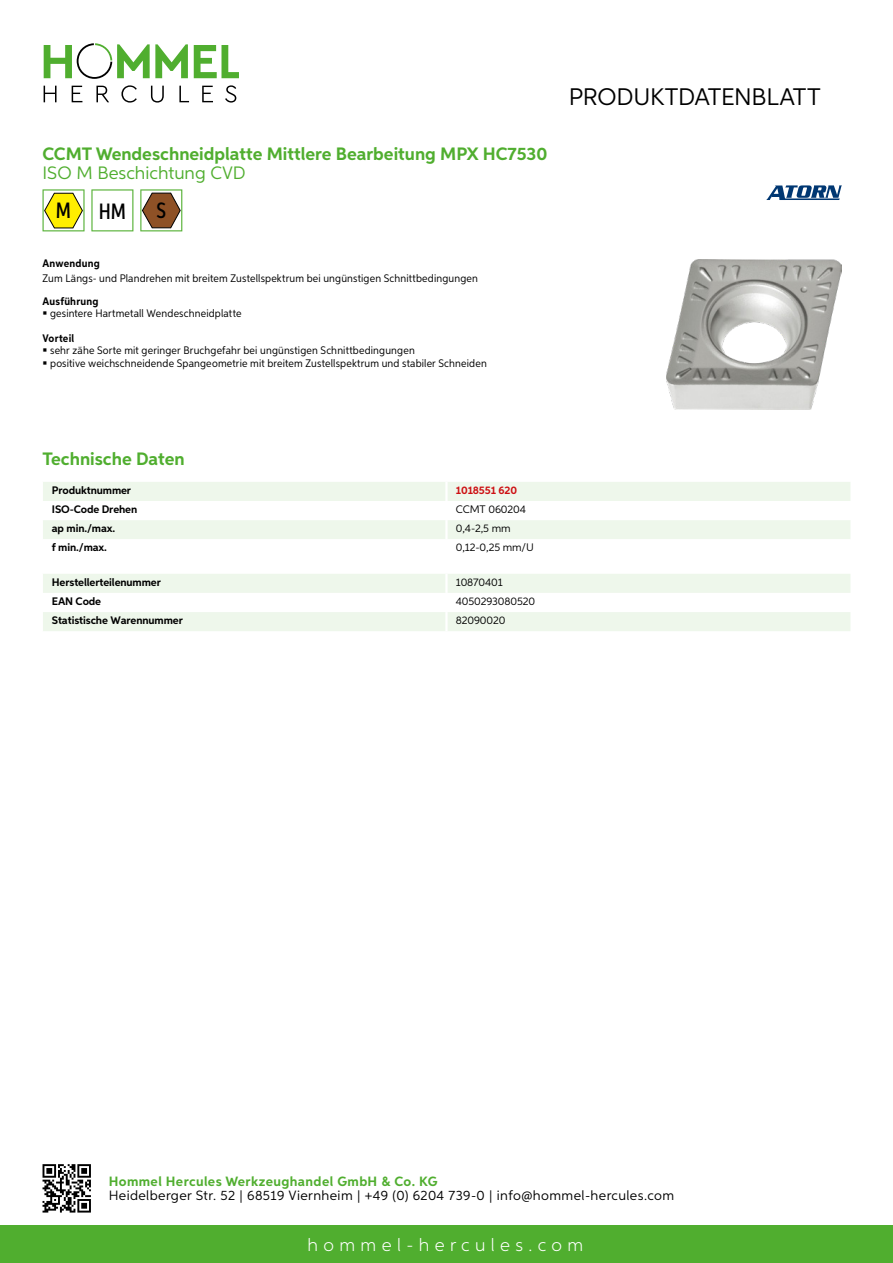
<style>
.page{position:relative;width:893px;height:1263px;background:#fff}
.page>*{position:absolute;margin:0;border:0;box-sizing:border-box;transform-origin:0 0}
.t1{font:24px "Aspira";letter-spacing:-.01em;color:#000}
.t2{font:500 22.2px "Aspira XX Nar";color:#000}
.t3{font:700 18px "Aspira";color:#50ae2f}
.t4{font:300 18px "Aspira";letter-spacing:.3em;color:#fff}
.t5{font:18px "Aspira";color:#50ae2f}
.t6{font:13.5px "Aspira";letter-spacing:.03em;color:#000}
.t7{font:700 13.5px "Aspira";letter-spacing:.03em;color:#50ae2f}
.t8{font:10.95px/12.8px "Aspira Nar";letter-spacing:.015em;color:#000}
.t9{font:700 10.95px "Aspira";letter-spacing:-.01em;color:#000}
.t10{font:10.95px "Aspira";letter-spacing:-.01em;color:#000}
.t11{font:700 10.95px "Aspira Nar";letter-spacing:.02em;color:#000}
.t12{font:700 10.95px "Aspira";letter-spacing:-.01em;color:#cd1013}
</style>
<div class="page">
<div style="left:0;top:1226px;width:893px;height:37px;background:#50ae2f"></div>
<svg style="left:43px;top:1164px;width:48px;height:48px"></svg>
<svg style="left:194px;top:45px;width:45px;height:33px"></svg>
<svg style="left:44px;top:43px;width:144px;height:36px"></svg>
<svg style="left:44px;top:86px;width:13px;height:16px"></svg>
<svg style="left:72px;top:86px;width:10px;height:16px"></svg>
<svg style="left:96px;top:86px;width:13px;height:16px"></svg>
<svg style="left:121px;top:85px;width:16px;height:18px"></svg>
<svg style="left:151px;top:86px;width:13px;height:17px"></svg>
<svg style="left:179px;top:86px;width:10px;height:16px"></svg>
<svg style="left:202px;top:86px;width:11px;height:16px"></svg>
<svg style="left:225px;top:85px;width:11px;height:18px"></svg>
<div style="left:43px;top:482px;width:807px;height:19px;background:#eef7eb"></div>
<div style="left:43px;top:520px;width:807px;height:19px;background:#eef7eb"></div>
<hr style="left:445px;top:482px;width:3px;height:19px;background:#fff">
<hr style="left:445px;top:520px;width:3px;height:19px;background:#fff">
<svg style="left:43px;top:574px;width:807px;height:57px"></svg>
<hr style="left:445px;top:612px;width:3px;height:19px;background:#fff">
<svg style="left:43px;top:189px;width:42px;height:42px"></svg>
<svg style="left:91px;top:189px;width:42px;height:42px"></svg>
<svg style="left:140px;top:189px;width:42px;height:42px"></svg>
<img style="left:666px;top:259px;width:176px;height:150px">
<svg style="left:766px;top:185px;width:76px;height:15px"></svg>
<h3 class="t3" style="left:43px;top:142px;width:506px">CCMT Wendeschneidplatte Mittlere Bearbeitung MPX HC7530</h3>
<h3 class="t5" style="left:43px;top:162px;width:202px">ISO M Beschichtung CVD</h3>
<h2 class="t2" style="left:56px;top:197px;width:72px">M HM</h2>
<h2 class="t2" style="left:156px;top:197px;width:11px">S</h2>
<p class="t11" style="left:43px;top:257px;width:59px">Anwendung</p>
<p class="t8" style="left:43px;top:272px;width:437px">Zum Längs- und Plandrehen mit breitem Zustellspektrum bei ungünstigen Schnittbedingungen</p>
<p class="t11" style="left:43px;top:294px;width:58px">Ausführung</p>
<p class="t8" style="left:50px;top:307px;width:193px">gesintere Hartmetall Wendeschneidplatte</p>
<p class="t11" style="left:43px;top:331px;width:33px">Vorteil</p>
<p class="t8" style="left:50px;top:344px;width:438px">sehr zähe Sorte mit geringer Bruchgefahr bei ungünstigen Schnittbedingungen<br>positive weichschneidende Spangeometrie mit breitem Zustellspektrum und stabiler Schneiden</p>
<h1 class="t1" style="left:569px;top:82px;width:253px">Produktdatenblatt</h1>
<h3 class="t3" style="left:43px;top:448px;width:144px">Technische Daten</h3>
<p class="t9" style="left:52px;top:483px;width:81px">Produktnummer</p>
<p class="t12" style="left:456px;top:483px;width:63px">1018551 620</p>
<p class="t9" style="left:52px;top:502px;width:87px">ISO-Code Drehen</p>
<p class="t10" style="left:456px;top:502px;width:72px">CCMT 060204</p>
<p class="t9" style="left:52px;top:521px;width:65px">ap min./max.</p>
<p class="t10" style="left:456px;top:522px;width:56px">0,4-2,5 mm</p>
<p class="t9" style="left:52px;top:541px;width:57px">f min./max.</p>
<p class="t10" style="left:456px;top:541px;width:78px">0,12-0,25 mm/U</p>
<p class="t9" style="left:52px;top:575px;width:111px">Herstellerteilenummer</p>
<p class="t10" style="left:456px;top:575px;width:49px">10870401</p>
<p class="t9" style="left:52px;top:594px;width:51px">EAN Code</p>
<p class="t10" style="left:456px;top:594px;width:81px">4050293080520</p>
<p class="t9" style="left:52px;top:613px;width:132px">Statistische Warennummer</p>
<p class="t10" style="left:456px;top:613px;width:51px">82090020</p>
<p class="t7" style="left:109px;top:1172px;width:330px">Hommel Hercules Werkzeughandel GmbH &amp; Co. KG</p>
<p class="t6" style="left:109px;top:1187px;width:567px">Heidelberger Str. 52 | 68519 Viernheim | +49 (0) 6204 739-0 | info@hommel-hercules.com</p>
<h3 class="t4" style="left:307px;top:1234px;width:277px">hommel-hercules.com</h3>
</div>
